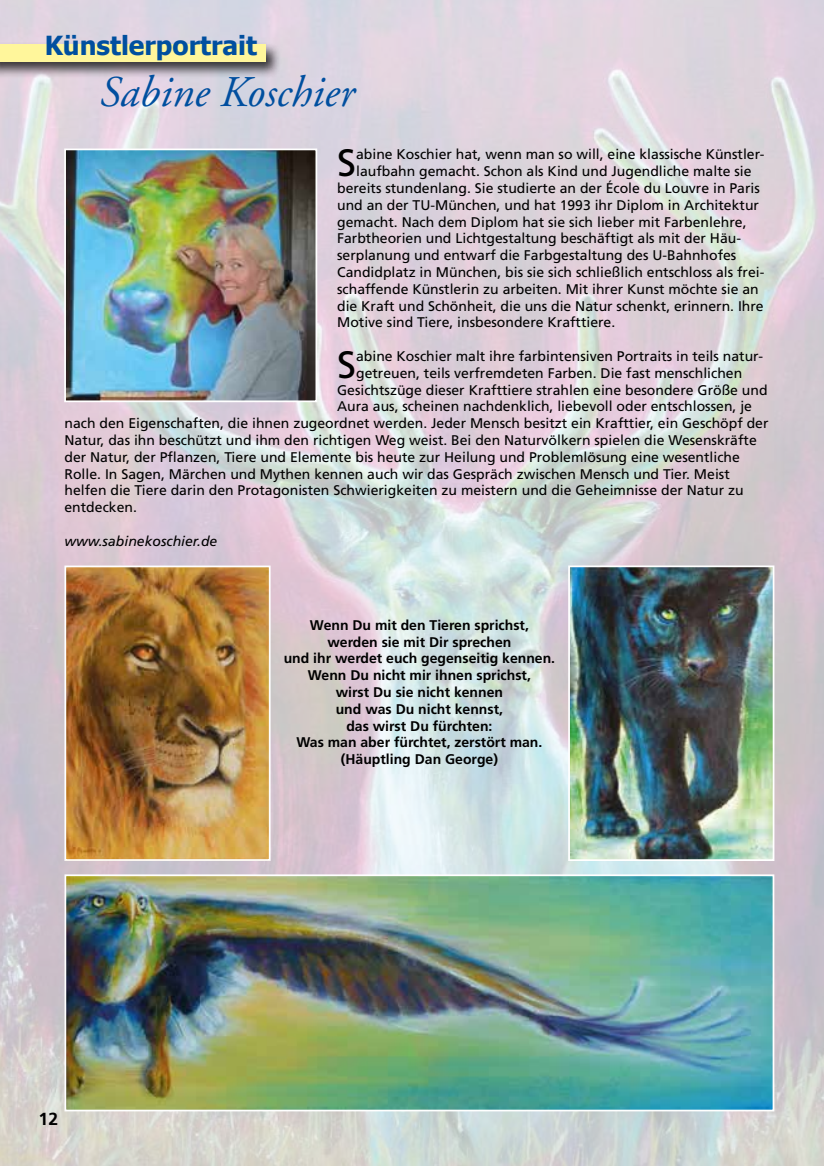
<style>
.page{position:relative;width:824px;height:1166px;background:#fff}
.page>*{position:absolute;margin:0;border:0;box-sizing:border-box;transform-origin:0 0}
.t1{font:italic 43.75px "Adobe Garamond";color:#004f9f}
.t2{font:38.15px "Frutiger";color:#000}
.t3{font:700 26.25px "Tahoma";color:#004f9f}
.t4{font:700 17.5px "Frutiger";color:#000}
.t5{font:14px "Frutiger";color:#000}
.t6{font:700 14px/16.8px "Frutiger";color:#000;text-align:center}
.t7{font:italic 14px "Frutiger";color:#000}
</style>
<div class="page">
<img style="left:0;top:0;width:823px;height:1166px">
<div style="left:0;top:42px;width:282px;height:37px;background:#000;opacity:.75"></div>
<div style="left:0;top:45px;width:265px;height:17px;background:#fff69b"></div>
<img style="left:571px;top:568px;width:200px;height:290px">
<div style="left:568px;top:565px;width:206px;height:296px;border:2px solid #fff"></div>
<img style="left:67px;top:568px;width:200px;height:290px">
<div style="left:64px;top:565px;width:206px;height:296px;border:2px solid #fff"></div>
<img style="left:67px;top:877px;width:704px;height:231px">
<div style="left:64px;top:874px;width:710px;height:237px;border:2px solid #fff"></div>
<img style="left:67px;top:152px;width:247px;height:247px">
<div style="left:64px;top:149px;width:253px;height:253px;border:2px solid #fff"></div>
<h3 class="t3" style="left:45px;top:27px;width:214px">Künstlerportrait</h3>
<h1 class="t1" style="left:100px;top:68px;width:256px">Sabine Koschier</h1>
<h2 class="t2" style="left:337px;top:140px;width:21px">S</h2>
<p class="t5" style="left:356px;top:146px;width:410px">abine Koschier hat, wenn man so will, eine klassische Künstler-</p>
<p class="t5" style="left:356px;top:163px;width:397px">laufbahn gemacht. Schon als Kind und Jugendliche malte sie</p>
<p class="t5" style="left:337px;top:180px;width:424px">bereits stundenlang. Sie studierte an der École du Louvre in Paris</p>
<p class="t5" style="left:337px;top:197px;width:423px">und an der TU-München, und hat 1993 ihr Diplom in Architektur</p>
<p class="t5" style="left:337px;top:213px;width:411px">gemacht. Nach dem Diplom hat sie sich lieber mit Farbenlehre,</p>
<p class="t5" style="left:337px;top:230px;width:405px">Farbtheorien und Lichtgestaltung beschäftigt als mit der Häu-</p>
<p class="t5" style="left:337px;top:247px;width:401px">serplanung und entwarf die Farbgestaltung des U-Bahnhofes</p>
<p class="t5" style="left:337px;top:264px;width:429px">Candidplatz in München, bis sie sich schließlich entschloss als frei-</p>
<p class="t5" style="left:337px;top:281px;width:423px">schaffende Künstlerin zu arbeiten. Mit ihrer Kunst möchte sie an</p>
<p class="t5" style="left:337px;top:297px;width:428px">die Kraft und Schönheit, die uns die Natur schenkt, erinnern. Ihre</p>
<p class="t5" style="left:337px;top:314px;width:280px">Motive sind Tiere, insbesondere Krafttiere.</p>
<h2 class="t2" style="left:337px;top:342px;width:21px">S</h2>
<p class="t5" style="left:356px;top:348px;width:408px">abine Koschier malt ihre farbintensiven Portraits in teils natur-</p>
<p class="t5" style="left:356px;top:365px;width:387px">getreuen, teils verfremdeten Farben. Die fast menschlichen</p>
<p class="t5" style="left:337px;top:381px;width:432px">Gesichtszüge dieser Krafttiere strahlen eine besondere Größe und</p>
<p class="t5" style="left:337px;top:398px;width:416px">Aura aus, scheinen nachdenklich, liebevoll oder entschlossen, je</p>
<p class="t5" style="left:64px;top:415px;width:705px">nach den Eigenschaften, die ihnen zugeordnet werden. Jeder Mensch besitzt ein Krafttier, ein Geschöpf der</p>
<p class="t5" style="left:64px;top:432px;width:693px">Natur, das ihn beschützt und ihm den richtigen Weg weist. Bei den Naturvölkern spielen die Wesenskräfte</p>
<p class="t5" style="left:64px;top:449px;width:677px">der Natur, der Pflanzen, Tiere und Elemente bis heute zur Heilung und Problemlösung eine wesentliche</p>
<p class="t5" style="left:64px;top:465px;width:666px">Rolle. In Sagen, Märchen und Mythen kennen auch wir das Gespräch zwischen Mensch und Tier. Meist</p>
<p class="t5" style="left:64px;top:482px;width:680px">helfen die Tiere darin den Protagonisten Schwierigkeiten zu meistern und die Geheimnisse der Natur zu</p>
<p class="t5" style="left:64px;top:499px;width:74px">entdecken.</p>
<p class="t7" style="left:64px;top:533px;width:154px">www.sabinekoschier.de</p>
<p class="t4" style="left:39px;top:1108px;width:21px">12</p>
<p class="t6" style="left:284px;top:617px;width:273px">Wenn Du mit den Tieren sprichst, werden sie mit Dir sprechen<br>und ihr werdet euch gegenseitig kennen.<br>Wenn Du nicht mir ihnen sprichst,<br>wirst Du sie nicht kennen<br>und was Du nicht kennst,<br>das wirst Du fürchten:<br>Was man aber fürchtet, zerstört man. (Häuptling Dan George)</p>
</div>
